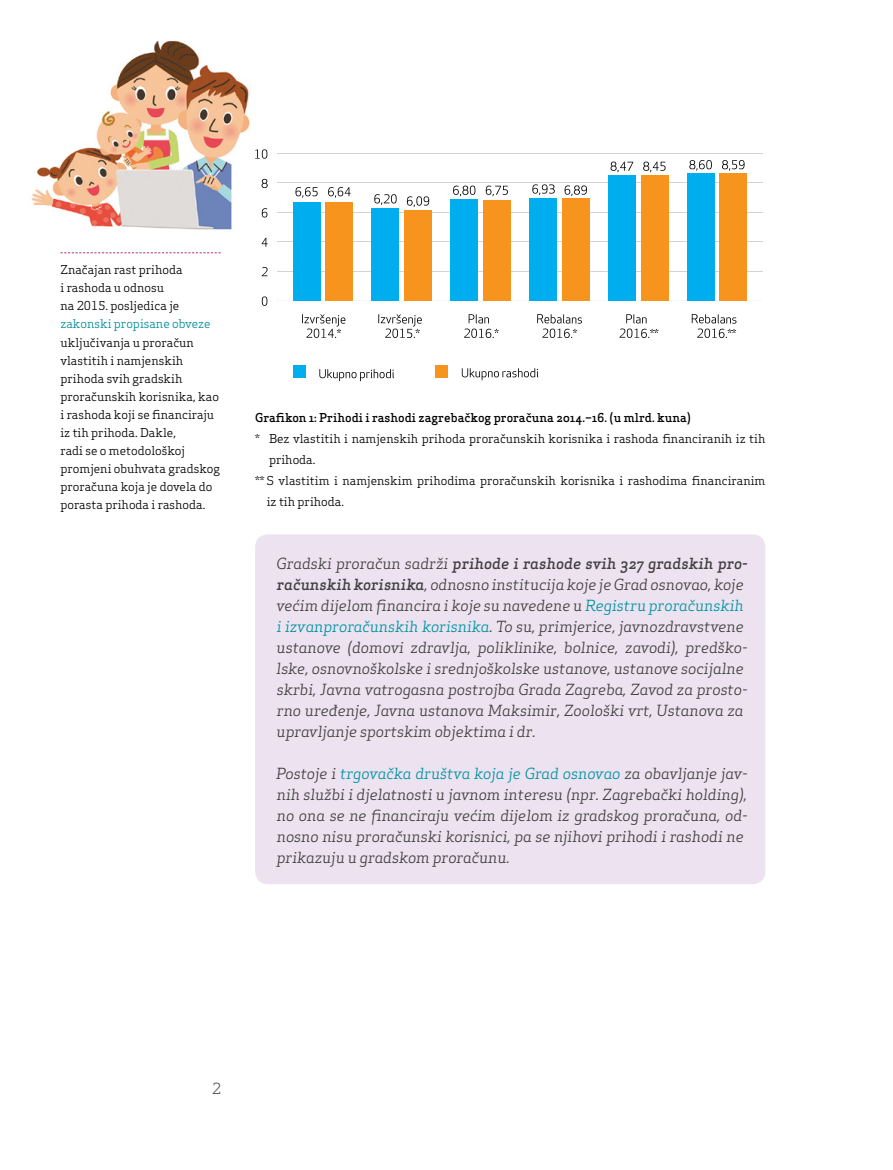
<style>
.page{position:relative;width:893px;height:1170px;background:#fff}
.page>*{position:absolute;margin:0;border:0;box-sizing:border-box;transform-origin:0 0}
.t1{font:italic 15px/21px "Apex Serif";color:#414042}
.t2{font:15px "Apex Serif";color:#58595b}
.t3{font:12px/18px "Apex Serif";color:#000}
.t4{font:500 12px "Apex Serif";color:#000}
.t5{font:12px "Apex Serif";color:#008d9b}
.s1{font-weight:500}
.s2{color:#0094a2}
</style>
<div class="page">
<img style="left:31px;top:40px;width:219px;height:190px">
<div style="left:255px;top:534px;width:510px;height:350px;background:#ede3f0;border-radius:13px"></div>
<svg style="left:302px;top:314px;width:43px;height:24px"></svg>
<svg style="left:537px;top:314px;width:45px;height:24px"></svg>
<div style="left:435px;top:365px;width:13px;height:13px;background:#f7941e"></div>
<div style="left:293px;top:365px;width:12px;height:13px;background:#00aeef"></div>
<svg style="left:462px;top:368px;width:76px;height:12px"></svg>
<svg style="left:319px;top:369px;width:75px;height:12px"></svg>
<svg style="left:262px;top:296px;width:5px;height:10px"></svg>
<svg style="left:262px;top:267px;width:5px;height:9px"></svg>
<svg style="left:262px;top:238px;width:6px;height:9px"></svg>
<svg style="left:262px;top:208px;width:5px;height:9px"></svg>
<svg style="left:262px;top:179px;width:6px;height:9px"></svg>
<svg style="left:255px;top:149px;width:12px;height:10px"></svg>
<hr style="left:277px;top:271px;width:485px;height:1px;background:#d1d3d4">
<hr style="left:277px;top:241px;width:485px;height:1px;background:#d1d3d4">
<hr style="left:277px;top:212px;width:485px;height:1px;background:#d1d3d4">
<hr style="left:277px;top:183px;width:485px;height:1px;background:#d1d3d4">
<hr style="left:277px;top:153px;width:485px;height:1px;background:#d1d3d4">
<svg style="left:565px;top:185px;width:22px;height:11px"></svg>
<svg style="left:532px;top:184px;width:23px;height:11px"></svg>
<svg style="left:689px;top:160px;width:23px;height:11px"></svg>
<svg style="left:722px;top:160px;width:22px;height:11px"></svg>
<svg style="left:610px;top:162px;width:23px;height:10px"></svg>
<svg style="left:643px;top:162px;width:23px;height:10px"></svg>
<svg style="left:486px;top:186px;width:22px;height:10px"></svg>
<svg style="left:453px;top:186px;width:22px;height:10px"></svg>
<svg style="left:407px;top:196px;width:22px;height:11px"></svg>
<svg style="left:374px;top:194px;width:23px;height:11px"></svg>
<svg style="left:328px;top:187px;width:23px;height:11px"></svg>
<svg style="left:378px;top:314px;width:44px;height:24px"></svg>
<svg style="left:619px;top:314px;width:39px;height:24px"></svg>
<svg style="left:692px;top:314px;width:44px;height:24px"></svg>
<svg style="left:464px;top:314px;width:35px;height:24px"></svg>
<div style="left:293px;top:202px;width:28px;height:99px;background:#00aeef"></div>
<div style="left:325px;top:202px;width:28px;height:99px;background:#f7941e"></div>
<div style="left:372px;top:209px;width:27px;height:92px;background:#00aeef"></div>
<div style="left:404px;top:210px;width:28px;height:91px;background:#f7941e"></div>
<div style="left:450px;top:200px;width:28px;height:101px;background:#00aeef"></div>
<div style="left:483px;top:200px;width:28px;height:101px;background:#f7941e"></div>
<div style="left:529px;top:198px;width:28px;height:103px;background:#00aeef"></div>
<div style="left:562px;top:198px;width:28px;height:103px;background:#f7941e"></div>
<div style="left:608px;top:175px;width:28px;height:126px;background:#00aeef"></div>
<div style="left:641px;top:175px;width:27px;height:126px;background:#f7941e"></div>
<div style="left:687px;top:173px;width:28px;height:128px;background:#00aeef"></div>
<div style="left:719px;top:173px;width:28px;height:128px;background:#f7941e"></div>
<svg style="left:295px;top:187px;width:23px;height:11px"></svg>
<svg style="left:60px;top:252px;width:161px;height:1px"></svg>
<p class="t3" style="left:60px;top:261px;width:124px">Značajan rast prihoda i rashoda u odnosu<br>na 2015. posljedica je</p>
<p class="t5" style="left:60px;top:316px;width:152px">zakonski propisane obveze</p>
<p class="t3" style="left:60px;top:333px;width:161px">uključivanja u proračun vlastitih i namjenskih prihoda svih gradskih proračunskih korisnika, kao i rashoda koji se financiraju iz tih prihoda. Dakle,<br>radi se o metodološkoj promjeni obuhvata gradskog proračuna koja je dovela do porasta prihoda i rashoda.</p>
<p class="t4" style="left:255px;top:409px;width:437px">Grafikon 1: Prihodi i rashodi zagrebačkog proračuna 2014.–16. (u mlrd. kuna)</p>
<p class="t3" style="left:255px;top:429px;width:512px">* Bez vlastitih i namjenskih prihoda proračunskih korisnika i rashoda financiranih iz tih</p>
<p class="t3" style="left:269px;top:450px;width:48px">prihoda.</p>
<p class="t3" style="left:255px;top:471px;width:512px">** S vlastitim i namjenskim prihodima proračunskih korisnika i rashodima financiranim</p>
<p class="t3" style="left:267px;top:492px;width:79px">iz tih prihoda.</p>
<p class="t1" style="left:276px;top:552px;width:473px">Gradski proračun sadrži <span class="s1">prihode i rashode svih 327 gradskih pro&shy;računskih korisnika</span>, odnosno institucija koje je Grad osnovao, koje većim dijelom financira i koje su navedene u <span class="s2">Registru proračunskih i izvanproračunskih korisnika</span>. To su, primjerice, javnozdravstvene ustanove (domovi zdravlja, poliklinike, bolnice, zavodi), predško&shy;lske, osnovnoškolske i srednjoškolske ustanove, ustanove socijalne skrbi, Javna vatrogasna postrojba Grada Zagreba, Zavod za prosto&shy;rno uređenje, Javna ustanova Maksimir, Zoološki vrt, Ustanova za upravljanje sportskim objektima i dr.</p>
<p class="t1" style="left:276px;top:762px;width:473px">Postoje i <span class="s2">trgovačka društva koja je Grad osnovao</span> za obavljanje jav&shy;nih službi i djelatnosti u javnom interesu (npr. Zagrebački holding), no ona se ne financiraju većim dijelom iz gradskog proračuna, od&shy;nosno nisu proračunski korisnici, pa se njihovi prihodi i rashodi ne prikazuju u gradskom proračunu.</p>
<p class="t2" style="left:212px;top:1078px;width:10px">2</p>
</div>
